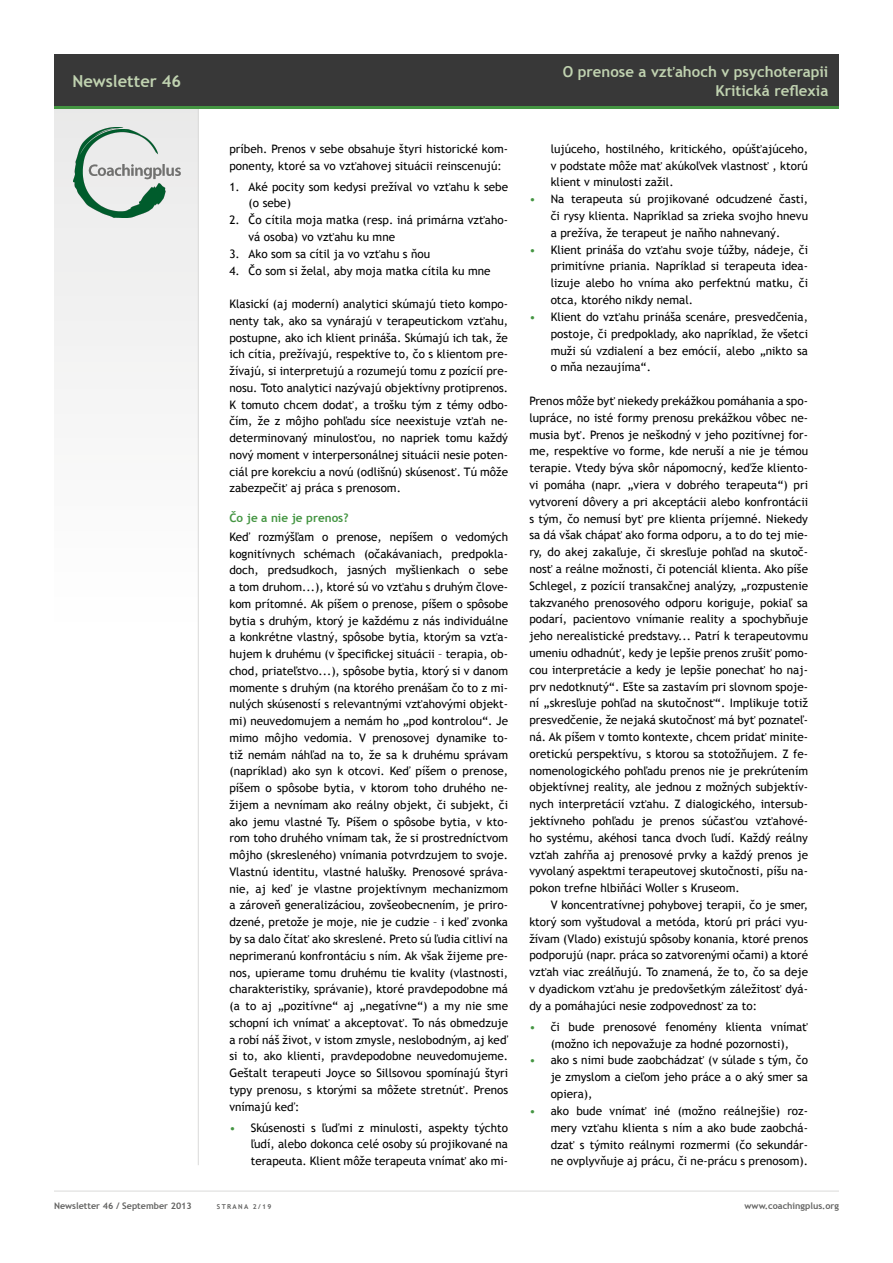
<style>
.page{position:relative;width:893px;height:1263px;background:#fff}
.page>*{position:absolute;margin:0;border:0;box-sizing:border-box;transform-origin:0 0}
.t1{font:700 16.5px "Trebuchet MS";color:#c0d2b0}
.t2{font:700 15px/18.9px "Trebuchet MS";color:#c0d2b0;text-align:right}
.t3{font:11.7px/16.8px "Trebuchet MS";color:#000;text-align:justify}
.t4{font:700 11.7px "Trebuchet MS";color:#449542}
.t5{font:700 9px "Trebuchet MS";color:#636362}
.t6{font:700 6.75px "Trebuchet MS";letter-spacing:.2em;color:#636362}
.s1{color:#449542}
</style>
<div class="page">
<div style="left:54px;top:106px;width:145px;height:525px;background:#f5f5f5"></div>
<hr style="left:54px;top:1191px;width:785px;height:1px;background:#dadad9">
<hr style="left:198px;top:108px;width:1px;height:1057px;background:#dadad9">
<div style="left:54px;top:54px;width:785px;height:53px;background:#383838"></div>
<hr style="left:54px;top:106px;width:785px;height:3px;background:#449542">
<img style="left:74px;top:127px;width:106px;height:91px">
<h1 class="t1" style="left:72px;top:70px;width:110px">Newsletter 46</h1>
<p class="t2" style="left:563px;top:62px;width:267px">O prenose a vzťahoch v psychoterapii<br>Kritická reflexia</p>
<p class="t3" style="left:229px;top:141px;width:280px">príbeh. Prenos v sebe obsahuje štyri historické kom&shy;ponenty, ktoré sa vo vzťahovej situácii reinscenujú:</p>
<p class="t3" style="left:249px;top:178px;width:261px;text-indent:-19px">1. Aké pocity som kedysi prežíval vo vzťahu k sebe (o sebe)</p>
<p class="t3" style="left:249px;top:212px;width:261px;text-indent:-19px">2. Čo cítila moja matka (resp. iná primárna vzťaho&shy;vá osoba) vo vzťahu ku mne</p>
<p class="t3" style="left:229px;top:245px;width:202px">3. Ako som sa cítil ja vo vzťahu s ňou</p>
<p class="t3" style="left:229px;top:262px;width:263px">4. Čo som si želal, aby moja matka cítila ku mne</p>
<p class="t3" style="left:229px;top:296px;width:280px">Klasickí (aj moderní) analytici skúmajú tieto kompo&shy;nenty tak, ako sa vynárajú v terapeutickom vzťahu, postupne, ako ich klient prináša. Skúmajú ich tak, že ich cítia, prežívajú, respektíve to, čo s klientom pre&shy;žívajú, si interpretujú a rozumejú tomu z pozícií pre&shy;nosu. Toto analytici nazývajú objektívny protiprenos.<br>K tomuto chcem dodať, a trošku tým z témy odbo&shy;čím, že z môjho pohľadu síce neexistuje vzťah ne&shy;determinovaný minulosťou, no napriek tomu každý nový moment v interpersonálnej situácii nesie poten&shy;ciál pre korekciu a novú (odlišnú) skúsenosť. Tú môže zabezpečiť aj práca s prenosom.</p>
<p class="t4" style="left:229px;top:510px;width:121px">Čo je a nie je prenos?</p>
<p class="t3" style="left:229px;top:528px;width:280px">Keď rozmýšľam o prenose, nepíšem o vedomých kognitívnych schémach (očakávaniach, predpokla&shy;doch, predsudkoch, jasných myšlienkach o sebe a tom druhom...), ktoré sú vo vzťahu s druhým člove&shy;kom prítomné. Ak píšem o prenose, píšem o spôsobe bytia s druhým, ktorý je každému z nás individuálne a konkrétne vlastný, spôsobe bytia, ktorým sa vzťa&shy;hujem k druhému (v špecifickej situácii – terapia, ob&shy;chod, priateľstvo...), spôsobe bytia, ktorý si v danom momente s druhým (na ktorého prenášam čo to z mi&shy;nulých skúseností s relevantnými vzťahovými objekt&shy;mi) neuvedomujem a nemám ho „pod kontrolou“. Je mimo môjho vedomia. V prenosovej dynamike to&shy;tiž nemám náhľad na to, že sa k druhému správam (napríklad) ako syn k otcovi. Keď píšem o prenose, píšem o spôsobe bytia, v ktorom toho druhého ne&shy;žijem a nevnímam ako reálny objekt, či subjekt, či ako jemu vlastné Ty. Píšem o spôsobe bytia, v kto&shy;rom toho druhého vnímam tak, že si prostredníctvom môjho (skresleného) vnímania potvrdzujem to svoje.<br>Vlastnú identitu, vlastné halušky. Prenosové správa&shy;nie, aj keď je vlastne projektívnym mechanizmom a zároveň generalizáciou, zovšeobecnením, je priro&shy;dzené, pretože je moje, nie je cudzie – i keď zvonka by sa dalo čítať ako skreslené. Preto sú ľudia citliví na neprimeranú konfrontáciu s ním. Ak však žijeme pre&shy;nos, upierame tomu druhému tie kvality (vlastnosti, charakteristiky, správanie), ktoré pravdepodobne má (a to aj „pozitívne“ aj „negatívne“) a my nie sme schopní ich vnímať a akceptovať. To nás obmedzuje a robí náš život, v istom zmysle, neslobodným, aj keď si to, ako klienti, pravdepodobne neuvedomujeme.<br>Geštalt terapeuti Joyce so Sillsovou spomínajú štyri typy prenosu, s ktorými sa môžete stretnúť. Prenos vnímajú keď:</p>
<p class="t3" style="left:251px;top:1119px;width:259px;text-indent:-21px"><span class="s1">•</span> Skúsenosti s ľuďmi z minulosti, aspekty týchto ľudí, alebo dokonca celé osoby sú projikované na terapeuta. Klient môže terapeuta vnímať ako mi-</p>
<p class="t3" style="left:551px;top:140px;width:259px">lujúceho, hostilného, kritického, opúšťajúceho, v podstate môže mať akúkoľvek vlastnosť , ktorú klient v minulosti zažil.</p>
<p class="t3" style="left:551px;top:191px;width:259px;text-indent:-21px"><span class="s1">•</span> Na terapeuta sú projikované odcudzené časti, či rysy klienta. Napríklad sa zrieka svojho hnevu a prežíva, že terapeut je naňho nahnevaný.</p>
<p class="t3" style="left:551px;top:241px;width:259px;text-indent:-21px"><span class="s1">•</span> Klient prináša do vzťahu svoje túžby, nádeje, či primitívne priania. Napríklad si terapeuta idea&shy;lizuje alebo ho vníma ako perfektnú matku, či otca, ktorého nikdy nemal.</p>
<p class="t3" style="left:551px;top:308px;width:259px;text-indent:-21px"><span class="s1">•</span> Klient do vzťahu prináša scenáre, presvedčenia, postoje, či predpoklady, ako napríklad, že všetci muži sú vzdialení a bez emócií, alebo „nikto sa o mňa nezaujíma“.</p>
<p class="t3" style="left:529px;top:392px;width:280px">Prenos môže byť niekedy prekážkou pomáhania a spo&shy;lupráce, no isté formy prenosu prekážkou vôbec ne&shy;musia byť. Prenos je neškodný v jeho pozitívnej for&shy;me, respektíve vo forme, kde neruší a nie je témou terapie. Vtedy býva skôr nápomocný, keďže kliento&shy;vi pomáha (napr. „viera v dobrého terapeuta“) pri vytvorení dôvery a pri akceptácii alebo konfrontácii s tým, čo nemusí byť pre klienta príjemné. Niekedy sa dá však chápať ako forma odporu, a to do tej mie&shy;ry, do akej zakaľuje, či skresľuje pohľad na skutoč&shy;nosť a reálne možnosti, či potenciál klienta. Ako píše Schlegel, z pozícií transakčnej analýzy, „rozpustenie takzvaného prenosového odporu koriguje, pokiaľ sa podarí, pacientovo vnímanie reality a spochybňuje jeho nerealistické predstavy... Patrí k terapeutovmu umeniu odhadnúť, kedy je lepšie prenos zrušiť pomo&shy;cou interpretácie a kedy je lepšie ponechať ho naj&shy;prv nedotknutý“. Ešte sa zastavím pri slovnom spoje&shy;ní „skresľuje pohľad na skutočnosť“. Implikuje totiž presvedčenie, že nejaká skutočnosť má byť poznateľ&shy;ná. Ak píšem v tomto kontexte, chcem pridať minite&shy;oretickú perspektívu, s ktorou sa stotožňujem. Z fe&shy;nomenologického pohľadu prenos nie je prekrútením objektívnej reality, ale jednou z možných subjektív&shy;nych interpretácií vzťahu. Z dialogického, intersub&shy;jektívneho pohľadu je prenos súčasťou vzťahové&shy;ho systému, akéhosi tanca dvoch ľudí. Každý reálny vzťah zahŕňa aj prenosové prvky a každý prenos je vyvolaný aspektmi terapeutovej skutočnosti, píšu na&shy;pokon trefne hlbiňáci Woller s Kruseom.</p>
<p class="t3" style="left:529px;top:897px;width:280px;text-indent:21px">V koncentratívnej pohybovej terapii, čo je smer, ktorý som vyštudoval a metóda, ktorú pri práci vyu&shy;žívam (Vlado) existujú spôsoby konania, ktoré prenos podporujú (napr. práca so zatvorenými očami) a ktoré vzťah viac zreálňujú. To znamená, že to, čo sa deje v dyadickom vzťahu je predovšetkým záležitosť dyá&shy;dy a pomáhajúci nesie zodpovednosť za to:</p>
<p class="t3" style="left:529px;top:1018px;width:280px;text-align:center"><span class="s1">•</span> či bude prenosové fenomény klienta vnímať (možno ich nepovažuje za hodné pozornosti),</p>
<p class="t3" style="left:551px;top:1052px;width:259px;text-indent:-21px"><span class="s1">•</span> ako s nimi bude zaobchádzať (v súlade s tým, čo je zmyslom a cieľom jeho práce a o aký smer sa opiera),</p>
<p class="t3" style="left:551px;top:1102px;width:259px;text-indent:-21px"><span class="s1">•</span> ako bude vnímať iné (možno reálnejšie) roz&shy;mery vzťahu klienta s ním a ako bude zaobchá&shy;dzať s týmito reálnymi rozmermi (čo sekundár&shy;ne ovplyvňuje aj prácu, či ne-prácu s prenosom).</p>
<p class="t5" style="left:54px;top:1200px;width:139px">Newsletter 46 / September 2013</p>
<p class="t6" style="left:217px;top:1202px;width:56px">strana 2/19</p>
<p class="t5" style="left:745px;top:1200px;width:96px">www.coachingplus.org</p>
</div>
